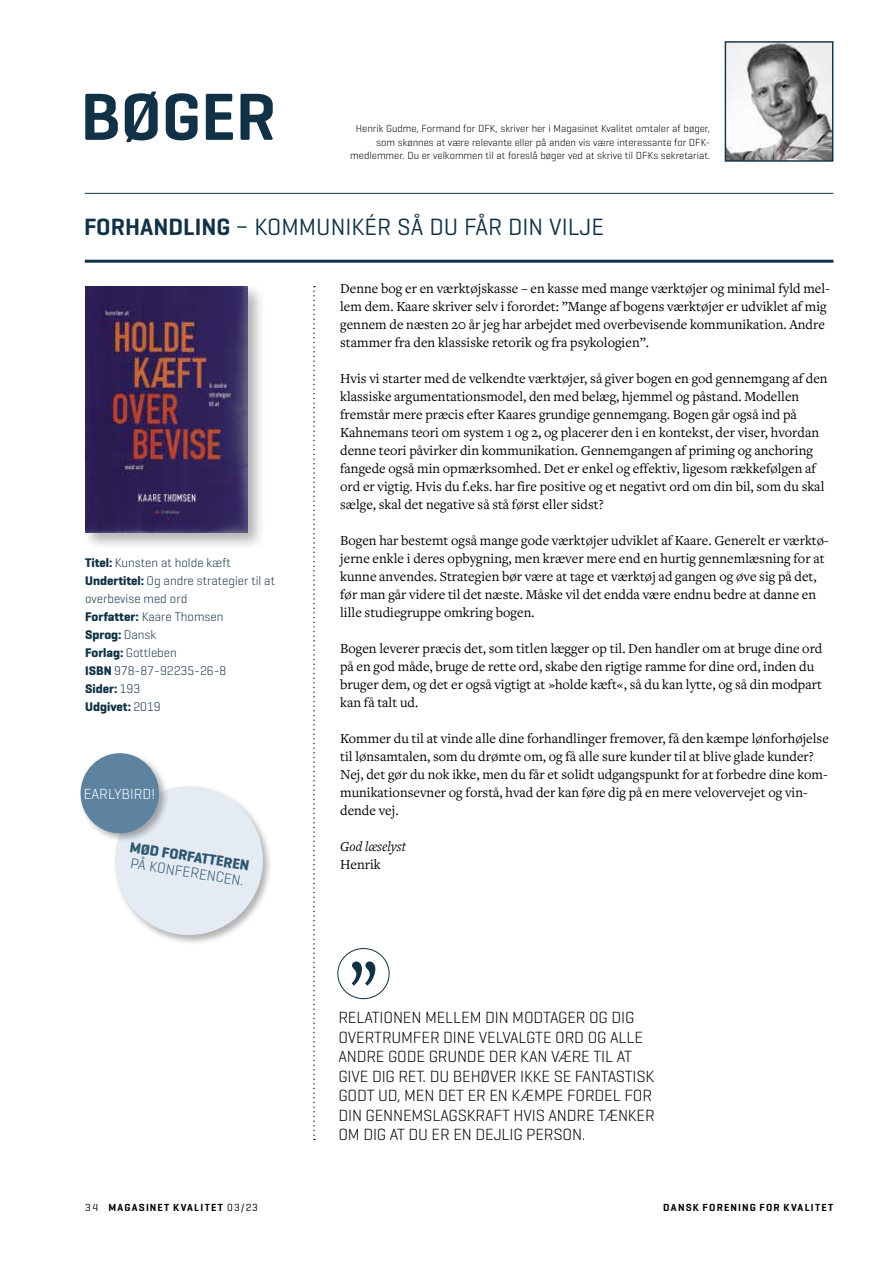
<style>
.page{position:relative;width:893px;height:1263px;background:#fff}
.page>*{position:absolute;margin:0;border:0;box-sizing:border-box;transform-origin:0 0}
.t1{font:600 67.65px "Geogrotesque";color:#113246}
.t2{font:24px "Geogrotesque";color:#113246}
.t3{font:300 16.5px/19.5px "Geogrotesque";letter-spacing:-.01em;color:#000}
.t4{font:700 14.85px "Geogrotesque";color:#2f5772}
.t5{font:300 14.85px "Geogrotesque";color:#2f5772}
.t6{font:300 14.85px "Geogrotesque";color:#fff}
.t7{font:14.25px/18px "Freight Text";color:#000}
.t8{font:italic 14.25px "Freight Text";color:#000}
.t9{font:300 12.75px/18px "Geogrotesque";color:#113246}
.t10{font:300 10.5px/13.5px "Geogrotesque";color:#000;text-align:right}
.t11{font:600 10.5px "Geogrotesque";letter-spacing:.115em;color:#000}
.s1{font-weight:600}
.s2{font-weight:700}
.s3{font-weight:400}
</style>
<div class="page">
<div style="left:82px;top:283px;width:183px;height:267px;background:#000;opacity:.3"></div>
<img style="left:85px;top:286px;width:162px;height:246px">
<img style="left:727px;top:43px;width:104px;height:117px">
<div style="left:725px;top:41px;width:108px;height:121px;border:1px solid #113246"></div>
<div style="left:337px;top:948px;width:52px;height:51px;border:1px solid #113246;border-radius:50%"></div>
<svg style="left:352px;top:961px;width:23px;height:25px"></svg>
<hr style="left:85px;top:260px;width:748px;height:3px;background:#113246">
<hr style="left:85px;top:193px;width:748px;height:1px;background:#113246">
<svg style="left:313px;top:286px;width:2px;height:854px"></svg>
<div style="left:113px;top:784px;width:160px;height:161px;background:#000;opacity:.3"></div>
<svg style="left:113px;top:784px;width:155px;height:156px"></svg>
<div style="left:78px;top:751px;width:91px;height:93px;background:#000;opacity:.3"></div>
<div style="left:81px;top:753px;width:78px;height:80px;background:#5e83a0;border-radius:50%"></div>
<h1 class="t1" style="left:81px;top:75px;width:197px">BØGER</h1>
<p class="t10" style="left:350px;top:122px;width:361px">Henrik Gudme, Formand for DFK, skriver her i Magasinet Kvalitet omtaler af bøger, som skønnes at være relevante eller på anden vis være interessante for DFK&shy;medlemmer. Du er velkommen til at foreslå bøger ved at skrive til DFKs sekretariat.</p>
<h2 class="t2" style="left:84px;top:212px;width:521px"><span class="s1">FORHANDLING</span> – KOMMUNIKÉR SÅ DU FÅR DIN VILJE</h2>
<p class="t9" style="left:85px;top:553px;width:191px"><span class="s2">Titel:</span> Kunsten at holde kæft<br><span class="s2">Undertitel:</span> Og andre strategier til at overbevise med ord<br><span class="s2">Forfatter:</span> Kaare Thomsen<br><span class="s2">Sprog:</span> Dansk<br><span class="s2">Forlag:</span> Gottleben<br><span class="s2">ISBN</span> 978-87-92235-26-8<br><span class="s2">Sider:</span> 193<br><span class="s2">Udgivet:</span> 2019</p>
<p class="t6" style="left:84px;top:785px;width:73px">EARLYBIRD!</p>
<p class="t4" style="left:131px;top:838px;width:122px;rotate:9deg">MØD FORFATTEREN</p>
<p class="t5" style="left:132px;top:854px;width:116px;rotate:9deg">PÅ KONFERENCEN.</p>
<p class="t7" style="left:340px;top:279px;width:491px">Denne bog er en værktøjskasse – en kasse med mange værktøjer og minimal fyld mel&shy;lem dem. Kaare skriver selv i forordet: ”Mange af bogens værktøjer er udviklet af mig gennem de næsten 20 år jeg har arbejdet med overbevisende kommunikation. Andre stammer fra den klassiske retorik og fra psykologien”.</p>
<p class="t7" style="left:340px;top:369px;width:489px">Hvis vi starter med de velkendte værktøjer, så giver bogen en god gennemgang af den klassiske argumentationsmodel, den med belæg, hjemmel og påstand. Modellen fremstår mere præcis efter Kaares grundige gennemgang. Bogen går også ind på Kahnemans teori om system 1 og 2, og placerer den i en kontekst, der viser, hvordan denne teori påvirker din kommunikation. Gennemgangen af priming og anchoring fangede også min opmærksomhed. Det er enkel og effektiv, ligesom rækkefølgen af ord er vigtig. Hvis du f.eks. har fire positive og et negativt ord om din bil, som du skal sælge, skal det negative så stå først eller sidst?</p>
<p class="t7" style="left:340px;top:531px;width:490px">Bogen har bestemt også mange gode værktøjer udviklet af Kaare. Generelt er værktø&shy;jerne enkle i deres opbygning, men kræver mere end en hurtig gennemlæsning for at kunne anvendes. Strategien bør være at tage et værktøj ad gangen og øve sig på det, før man går videre til det næste. Måske vil det endda være endnu bedre at danne en lille studiegruppe omkring bogen.</p>
<p class="t7" style="left:340px;top:639px;width:484px">Bogen leverer præcis det, som titlen lægger op til. Den handler om at bruge dine ord på en god måde, bruge de rette ord, skabe den rigtige ramme for dine ord, inden du bruger dem, og det er også vigtigt at »holde kæft«, så du kan lytte, og så din modpart kan få talt ud.</p>
<p class="t7" style="left:340px;top:729px;width:490px">Kommer du til at vinde alle dine forhandlinger fremover, få den kæmpe lønforhøjelse til lønsamtalen, som du drømte om, og få alle sure kunder til at blive glade kunder?<br>Nej, det gør du nok ikke, men du får et solidt udgangspunkt for at forbedre dine kom&shy;munikationsevner og forstå, hvad der kan føre dig på en mere velovervejet og vin&shy;dende vej.</p>
<p class="t8" style="left:340px;top:838px;width:67px">God læselyst</p>
<p class="t7" style="left:340px;top:855px;width:42px">Henrik</p>
<p class="t3" style="left:338px;top:1007px;width:318px">RELATIONEN MELLEM DIN MODTAGER OG DIG OVERTRUMFER DINE VELVALGTE ORD OG ALLE ANDRE GODE GRUNDE DER KAN VÆRE TIL AT GIVE DIG RET. DU BEHØVER IKKE SE FANTASTISK GODT UD, MEN DET ER EN KÆMPE FORDEL FOR DIN GENNEMSLAGSKRAFT HVIS ANDRE TÆNKER OM DIG AT DU ER EN DEJLIG PERSON.</p>
<p class="t11" style="left:85px;top:1200px;width:174px"><span class="s3">34</span> MAGASINET KVALITET <span class="s3">03/23</span></p>
<p class="t11" style="left:663px;top:1200px;width:172px">DANSK FORENING FOR KVALITET</p>
</div>
